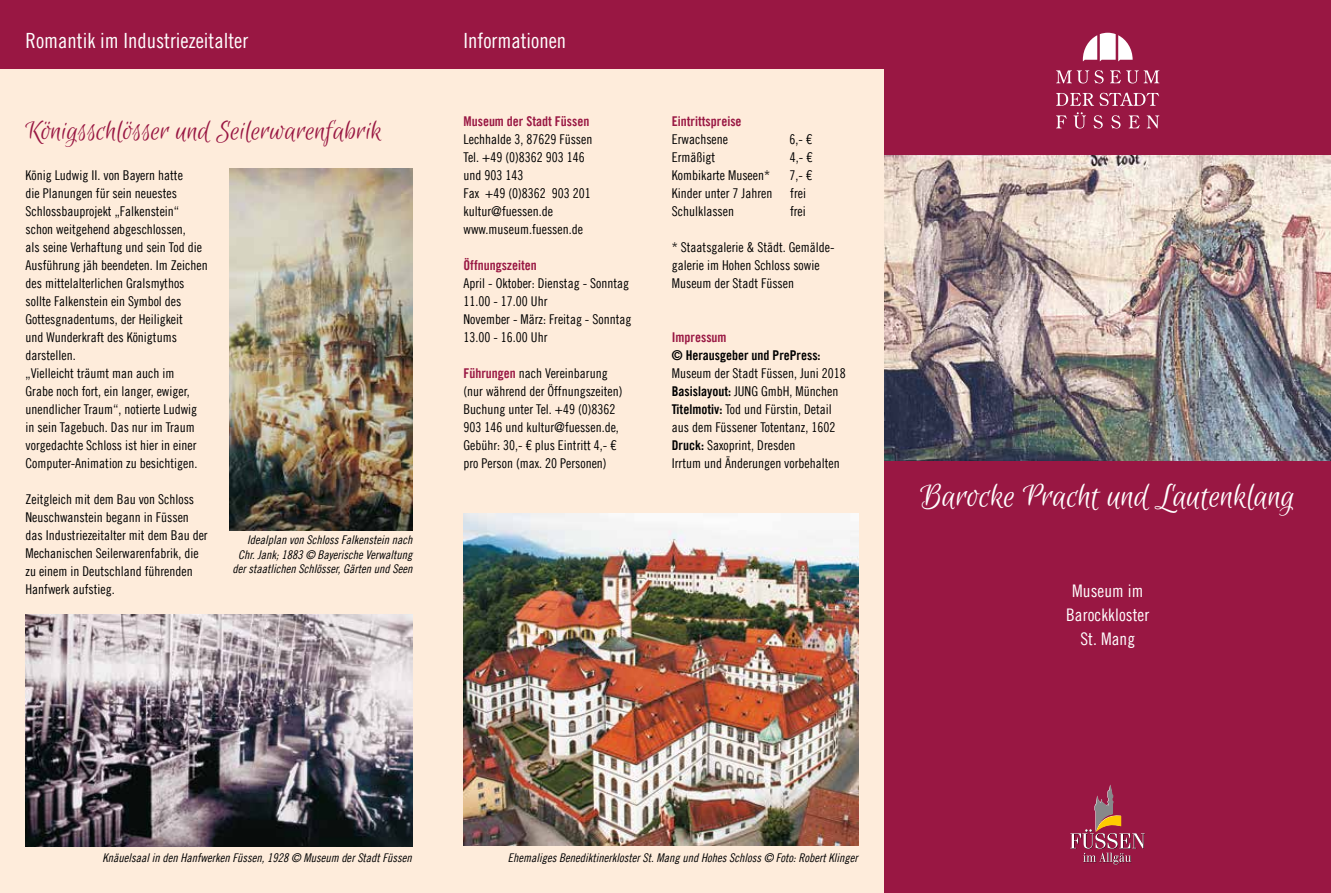
<style>
.page{position:relative;width:1331px;height:893px;background:#fff}
.page>*{position:absolute;margin:0;border:0;box-sizing:border-box;transform-origin:0 0}
.t1{font:36.3px "Euphoria Script";color:#fff}
.t2{font:30px "Euphoria Script";color:#991743}
.t3{font:21px "Trade Gothic LT Com Cn 18";color:#fff}
.t4{font:17.4px/23.7px "Trade Gothic LT Com Cn 18";letter-spacing:.005em;color:#fff;text-align:center}
.t5{font:13.5px/18px "Trade Gothic LT Com Cn 18";color:#000}
.t6{font:13.5px "Trade Gothic LT Com Bd Cn 20";color:#991743}
.t7{font:13.5px "Trade Gothic LT Com Bd Cn 20";color:#000}
.t8{font:12px/14.4px "Trade Gothic LT Com Cn 18 Obl";color:#000;text-align:right}
.s1{font-family:"Trade Gothic LT Com Bd Cn 20";color:#991743}
.s2{font-family:"Trade Gothic LT Com Bd Cn 20"}
</style>
<div class="page">
<div style="left:0;top:0;width:884px;height:893px;background:#feecdb"></div>
<div style="left:0;top:0;width:892px;height:69px;background:#991743"></div>
<div style="left:884px;top:0;width:447px;height:893px;background:#991743"></div>
<svg style="left:1070px;top:784px;width:75px;height:81px"></svg>
<img style="left:884px;top:155px;width:447px;height:305px">
<img style="left:463px;top:514px;width:396px;height:332px">
<img style="left:230px;top:168px;width:182px;height:362px">
<img style="left:26px;top:614px;width:386px;height:232px">
<svg style="left:1056px;top:70px;width:48px;height:13px"></svg>
<svg style="left:1110px;top:70px;width:49px;height:13px"></svg>
<svg style="left:1056px;top:93px;width:103px;height:13px"></svg>
<svg style="left:1056px;top:115px;width:11px;height:13px"></svg>
<svg style="left:1073px;top:112px;width:13px;height:17px"></svg>
<svg style="left:1093px;top:115px;width:10px;height:14px"></svg>
<svg style="left:1111px;top:115px;width:9px;height:14px"></svg>
<svg style="left:1129px;top:115px;width:11px;height:13px"></svg>
<svg style="left:1147px;top:115px;width:12px;height:13px"></svg>
<svg style="left:1083px;top:33px;width:50px;height:28px"></svg>
<h3 class="t3" style="left:26px;top:28px;width:224px">Romantik im Industriezeitalter</h3>
<h3 class="t3" style="left:463px;top:28px;width:104px">Informationen</h3>
<h2 class="t2" style="left:26px;top:115px;width:358px">Königsschlösser und Seilerwarenfabrik</h2>
<p class="t5" style="left:26px;top:166px;width:184px">König Ludwig II. von Bayern hatte<br>die Planungen für sein neuestes Schlossbauprojekt „Falkenstein“ schon weitgehend abgeschlossen,<br>als seine Verhaftung und sein Tod die Ausführung jäh beendeten. Im Zeichen des mittelalterlichen Gralsmythos sollte Falkenstein ein Symbol des Gottesgnadentums, der Heiligkeit<br>und Wunderkraft des Königtums darstellen.<br>„Vielleicht träumt man auch im<br>Grabe noch fort, ein langer, ewiger, unendlicher Traum“, notierte Ludwig in sein Tagebuch. Das nur im Traum vorgedachte Schloss ist hier in einer Computer-Animation zu besichtigen.</p>
<p class="t5" style="left:26px;top:490px;width:184px">Zeitgleich mit dem Bau von Schloss Neuschwanstein begann in Füssen das Industriezeitalter mit dem Bau der Mechanischen Seilerwarenfabrik, die zu einem in Deutschland führenden Hanfwerk aufstieg.</p>
<p class="t8" style="left:233px;top:533px;width:181px">Idealplan von Schloss Falkenstein nach<br>Chr. Jank; 1883 © Bayerische Verwaltung der staatlichen Schlösser, Gärten und Seen</p>
<p class="t6" style="left:463px;top:113px;width:127px">Museum der Stadt Füssen</p>
<p class="t5" style="left:463px;top:130px;width:130px">Lechhalde 3, 87629 Füssen<br>Tel. +49 (0)8362 903 146 und 903 143<br>Fax +49 (0)8362 903 201 kultur@fuessen.de www.museum.fuessen.de</p>
<p class="t6" style="left:463px;top:257px;width:75px">Öffnungszeiten</p>
<p class="t5" style="left:463px;top:274px;width:169px">April - Oktober: Dienstag - Sonntag<br>11.00 - 17.00 Uhr<br>November - März: Freitag - Sonntag<br>13.00 - 16.00 Uhr</p>
<p class="t5" style="left:463px;top:364px;width:160px"><span class="s1">Führungen</span> nach Vereinbarung (nur während der Öffnungszeiten)<br>Buchung unter Tel. +49 (0)8362<br>903 146 und kultur@fuessen.de,<br>Gebühr: 30,- € plus Eintritt 4,- € pro Person (max. 20 Personen)</p>
<p class="t6" style="left:672px;top:113px;width:71px">Eintrittspreise</p>
<p class="t5" style="left:672px;top:130px;width:58px">Erwachsene</p>
<p class="t5" style="left:789px;top:130px;width:24px">6,- €</p>
<p class="t5" style="left:672px;top:148px;width:45px">Ermäßigt</p>
<p class="t5" style="left:790px;top:148px;width:24px">4,- €</p>
<p class="t5" style="left:672px;top:166px;width:100px">Kombikarte Museen*</p>
<p class="t5" style="left:789px;top:166px;width:24px">7,- €</p>
<p class="t5" style="left:672px;top:184px;width:102px">Kinder unter 7 Jahren</p>
<p class="t5" style="left:790px;top:184px;width:17px">frei</p>
<p class="t5" style="left:672px;top:202px;width:64px">Schulklassen</p>
<p class="t5" style="left:790px;top:202px;width:17px">frei</p>
<p class="t5" style="left:672px;top:238px;width:164px">* Staatsgalerie &amp; Städt. Gemälde&shy;galerie im Hohen Schloss sowie<br>Museum der Stadt Füssen</p>
<p class="t6" style="left:672px;top:329px;width:56px">Impressum</p>
<p class="t7" style="left:672px;top:347px;width:150px">© Herausgeber und PrePress:</p>
<p class="t5" style="left:672px;top:364px;width:175px">Museum der Stadt Füssen, Juni 2018<br><span class="s2">Basislayout:</span> JUNG GmbH, München <span class="s2">Titelmotiv:</span> Tod und Fürstin, Detail aus dem Füssener Totentanz, 1602<br><span class="s2">Druck:</span> Saxoprint, Dresden<br>Irrtum und Änderungen vorbehalten</p>
<h1 class="t1" style="left:920px;top:477px;width:376px">Barocke Pracht und Lautenklang</h1>
<p class="t4" style="left:1066px;top:579px;width:85px">Museum im<br>Barockkloster<br>St. Mang</p>
<p class="t8" style="left:102px;top:851px;width:311px">Knäuelsaal in den Hanfwerken Füssen, 1928 © Museum der Stadt Füssen</p>
<p class="t8" style="left:508px;top:851px;width:352px">Ehemaliges Benediktinerkloster St. Mang und Hohes Schloss © Foto: Robert Klinger</p>
</div>
